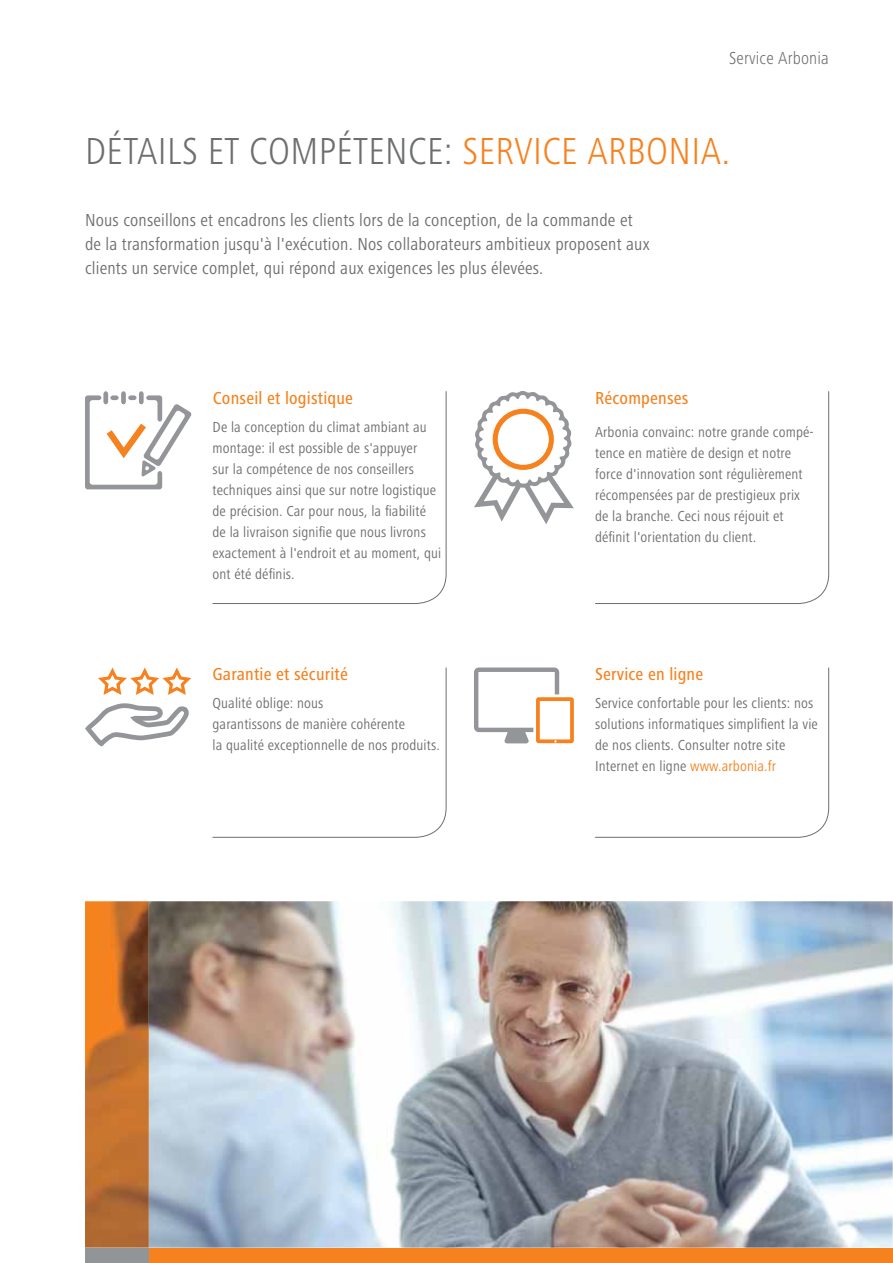
<style>
.page{position:relative;width:893px;height:1263px;background:#fff}
.page>*{position:absolute;margin:0;border:0;box-sizing:border-box;transform-origin:0 0}
.t1{font:300 condensed 39px "Frutiger Next LTW1 G";letter-spacing:.01em;color:#6d6e70}
.t2{font:condensed 18px/24px "Frutiger Next LTW1 G";letter-spacing:.01em;color:#6d6e70}
.t3{font:500 condensed 18px "Frutiger Next LTW1 G";letter-spacing:.01em;color:#f5821f}
.t4{font:300 condensed 18px "Frutiger Next LTW1 G";letter-spacing:.01em;color:#6d6e70}
.t5{font:condensed 15px/21px "Frutiger Next LTW1 G";letter-spacing:.01em;color:#6d6e70}
.s1{color:#f5821f}
</style>
<div class="page">
<div style="left:149px;top:1248px;width:744px;height:15px;background:#f5821f"></div>
<div style="left:85px;top:1248px;width:64px;height:15px;background:#919597"></div>
<img style="left:149px;top:901px;width:744px;height:347px">
<img style="left:85px;top:901px;width:64px;height:347px">
<svg style="left:212px;top:391px;width:234px;height:213px"></svg>
<svg style="left:85px;top:391px;width:106px;height:98px"></svg>
<svg style="left:595px;top:391px;width:234px;height:213px"></svg>
<svg style="left:474px;top:391px;width:100px;height:133px"></svg>
<svg style="left:595px;top:667px;width:234px;height:171px"></svg>
<svg style="left:474px;top:667px;width:100px;height:76px"></svg>
<svg style="left:212px;top:667px;width:234px;height:171px"></svg>
<svg style="left:85px;top:667px;width:106px;height:79px"></svg>
<p class="t4" style="left:729px;top:47px;width:101px">Service Arbonia</p>
<h1 class="t1" style="left:85px;top:128px;width:647px">DÉTAILS ET COMPÉTENCE: <span class="s1">SERVICE ARBONIA.</span></h1>
<p class="t2" style="left:85px;top:209px;width:566px">Nous conseillons et encadrons les clients lors de la conception, de la commande et de la transformation jusqu'à l'exécution. Nos collaborateurs ambitieux proposent aux clients un service complet, qui répond aux exigences les plus élevées.</p>
<p class="t3" style="left:213px;top:391px;width:142px">Conseil et logistique</p>
<p class="t5" style="left:213px;top:417px;width:230px">De la conception du climat ambiant au montage: il est possible de s'appuyer<br>sur la compétence de nos conseillers techniques ainsi que sur notre logistique de précision. Car pour nous, la fiabilité de la livraison signifie que nous livrons exactement à l'endroit et au moment, qui ont été définis.</p>
<p class="t3" style="left:213px;top:667px;width:137px">Garantie et sécurité</p>
<p class="t5" style="left:213px;top:694px;width:229px">Qualité oblige: nous<br>garantissons de manière cohérente<br>la qualité exceptionnelle de nos produits.</p>
<p class="t3" style="left:595px;top:391px;width:95px">Récompenses</p>
<p class="t5" style="left:595px;top:422px;width:220px">Arbonia convainc: notre grande compé&shy;tence en matière de design et notre force d'innovation sont régulièrement récompensées par de prestigieux prix de la branche. Ceci nous réjouit et définit l'orientation du client.</p>
<p class="t3" style="left:595px;top:667px;width:110px">Service en ligne</p>
<p class="t5" style="left:595px;top:694px;width:224px">Service confortable pour les clients: nos solutions informatiques simplifient la vie de nos clients. Consulter notre site Internet en ligne <span class="s1">www.arbonia.fr</span></p>
</div>
